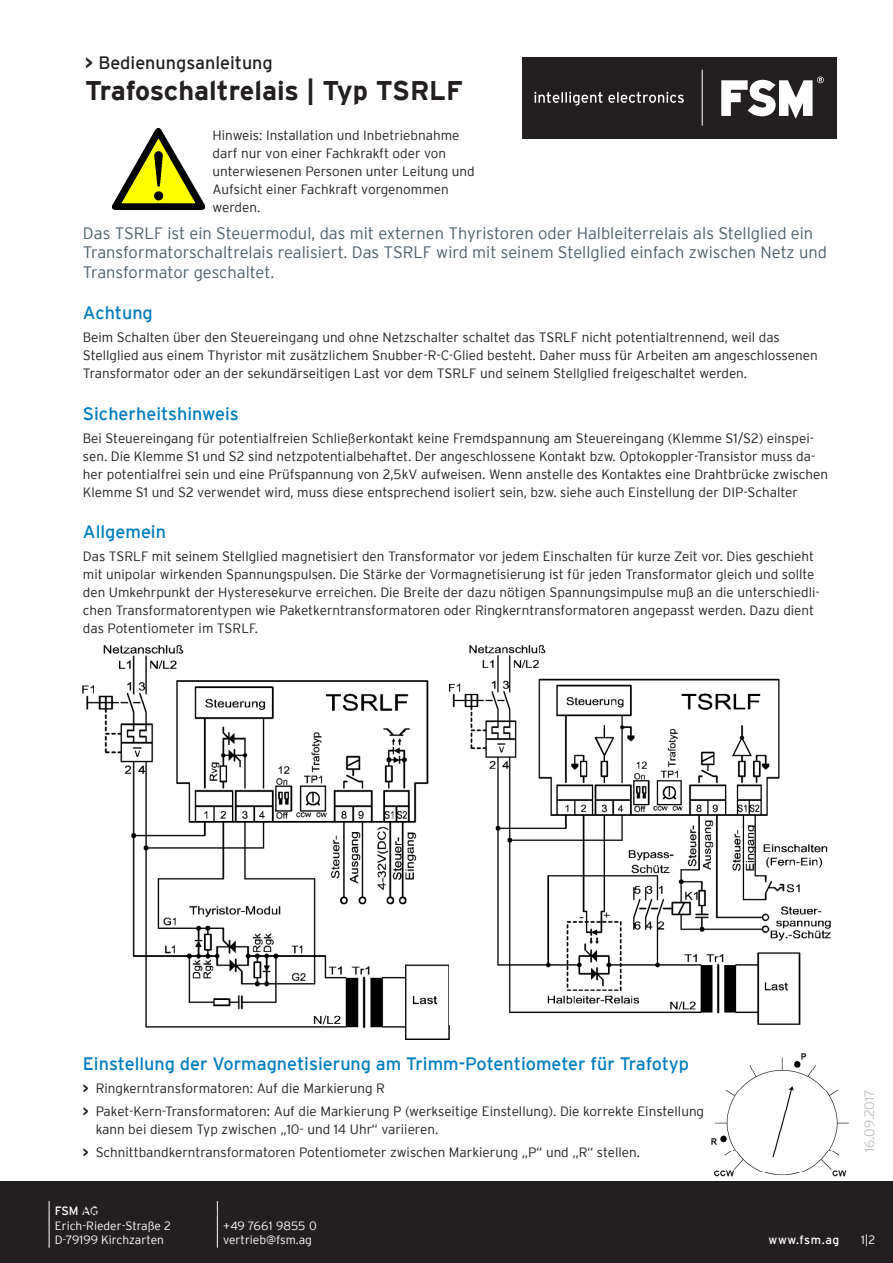
<style>
.page{position:relative;width:893px;height:1263px;background:#fff}
.page>*{position:absolute;margin:0;border:0;box-sizing:border-box;transform-origin:0 0}
.t1{font:700 27px "Interstate";color:#231f20}
.t2{font:18px "Interstate";color:#007dbe}
.t3{font:18px "Interstate";color:#231f20}
.t4{font:300 16.5px/19.8px "Interstate";color:#4c5f6a}
.t5{font:300 13.5px/18px "Interstate";color:#231f20}
.t6{font:300 13.5px "Interstate";color:#bfbfbf}
.t7{font:300 12px/14.4px "Interstate";color:#fff}
.t8{font:12px "Interstate";letter-spacing:.04em;color:#fff}
.s1{font-weight:700}
</style>
<div class="page">
<div style="left:0;top:1181px;width:893px;height:82px;background:#231f20"></div>
<hr style="left:217px;top:1201px;width:1px;height:46px;background:#fff">
<hr style="left:49px;top:1201px;width:1px;height:46px;background:#fff">
<img style="left:112px;top:129px;width:93px;height:81px">
<img style="left:83px;top:646px;width:366px;height:393px">
<img style="left:449px;top:646px;width:382px;height:378px">
<img style="left:711px;top:1053px;width:138px;height:124px">
<div style="left:522px;top:57px;width:314px;height:81px;background:#231f20"></div>
<hr style="left:702px;top:70px;width:1px;height:56px;background:#fff">
<svg style="left:721px;top:77px;width:103px;height:42px"></svg>
<svg style="left:534px;top:92px;width:150px;height:14px"></svg>
<h2 class="t3" style="left:85px;top:52px;width:189px"><span class="s1">&gt;</span> Bedienungsanleitung</h2>
<h1 class="t1" style="left:85px;top:76px;width:379px">Trafoschaltrelais | Typ TSRLF</h1>
<p class="t5" style="left:213px;top:126px;width:263px">Hinweis: Installation und Inbetriebnahme darf nur von einer Fachkrakft oder von unterwiesenen Personen unter Leitung und Aufsicht einer Fachkraft vorgenommen werden.</p>
<p class="t4" style="left:83px;top:223px;width:745px">Das TSRLF ist ein Steuermodul, das mit externen Thyristoren oder Halbleiterrelais als Stellglied ein<br>Transformatorschaltrelais realisiert. Das TSRLF wird mit seinem Stellglied einfach zwischen Netz und<br>Transformator geschaltet.</p>
<h2 class="t2" style="left:83px;top:303px;width:71px">Achtung</h2>
<p class="t5" style="left:83px;top:328px;width:736px">Beim Schalten über den Steuereingang und ohne Netzschalter schaltet das TSRLF nicht potentialtrennend, weil das<br>Stellglied aus einem Thyristor mit zusätzlichem Snubber-R-C-Glied besteht. Daher muss für Arbeiten am angeschlossenen<br>Transformator oder an der sekundärseitigen Last vor dem TSRLF und seinem Stellglied freigeschaltet werden.</p>
<h2 class="t2" style="left:83px;top:403px;width:158px">Sicherheitshinweis</h2>
<p class="t5" style="left:83px;top:429px;width:747px">Bei Steuereingang für potentialfreien Schließerkontakt keine Fremdspannung am Steuereingang (Klemme S1/S2) einspei&shy;sen. Die Klemme S1 und S2 sind netzpotentialbehaftet. Der angeschlossene Kontakt bzw. Optokoppler-Transistor muss da&shy;her potentialfrei sein und eine Prüfspannung von 2,5kV aufweisen. Wenn anstelle des Kontaktes eine Drahtbrücke zwischen Klemme S1 und S2 verwendet wird, muss diese entsprechend isoliert sein, bzw. siehe auch Einstellung der DIP-Schalter</p>
<h2 class="t2" style="left:83px;top:521px;width:85px">Allgemein</h2>
<p class="t5" style="left:83px;top:547px;width:738px">Das TSRLF mit seinem Stellglied magnetisiert den Transformator vor jedem Einschalten für kurze Zeit vor. Dies geschieht mit unipolar wirkenden Spannungspulsen. Die Stärke der Vormagnetisierung ist für jeden Transformator gleich und sollte den Umkehrpunkt der Hysteresekurve erreichen. Die Breite der dazu nötigen Spannungsimpulse muß an die unterschiedli&shy;chen Transformatorentypen wie Paketkerntransformatoren oder Ringkerntransformatoren angepasst werden. Dazu dient das Potentiometer im TSRLF.</p>
<h2 class="t2" style="left:83px;top:1053px;width:608px">Einstellung der Vormagnetisierung am Trimm-Potentiometer für Trafotyp</h2>
<p class="t5" style="left:83px;top:1077px;width:623px;line-height:23.1px"><span class="s1">&gt;</span> Ringkerntransformatoren: Auf die Markierung R<br><span class="s1">&gt;</span> Paket-Kern-Transformatoren: Auf die Markierung P (werkseitige Einstellung). Die korrekte Einstellung</p>
<p class="t5" style="left:83px;top:1118px;width:559px;line-height:23.1px;text-indent:13px">kann bei diesem Typ zwischen „10- und 14 Uhr“ variieren.<br><span class="s1">&gt;</span> Schnittbandkerntransformatoren Potentiometer zwischen Markierung „P“ und „R“ stellen.</p>
<p class="t8" style="left:55px;top:1204px;width:45px">FSM AG</p>
<p class="t7" style="left:55px;top:1218px;width:118px">Erich-Rieder-Straße 2<br>D-79199 Kirchzarten</p>
<p class="t7" style="left:223px;top:1218px;width:95px">+49 7661 9855 0 vertrieb@fsm.ag</p>
<p class="t6" style="left:862px;top:1152px;width:64px;rotate:-90deg">16.09.2017</p>
<p class="t8" style="left:768px;top:1233px;width:72px">www.fsm.ag</p>
<p class="t7" style="left:861px;top:1232px;width:16px">1|2</p>
</div>
